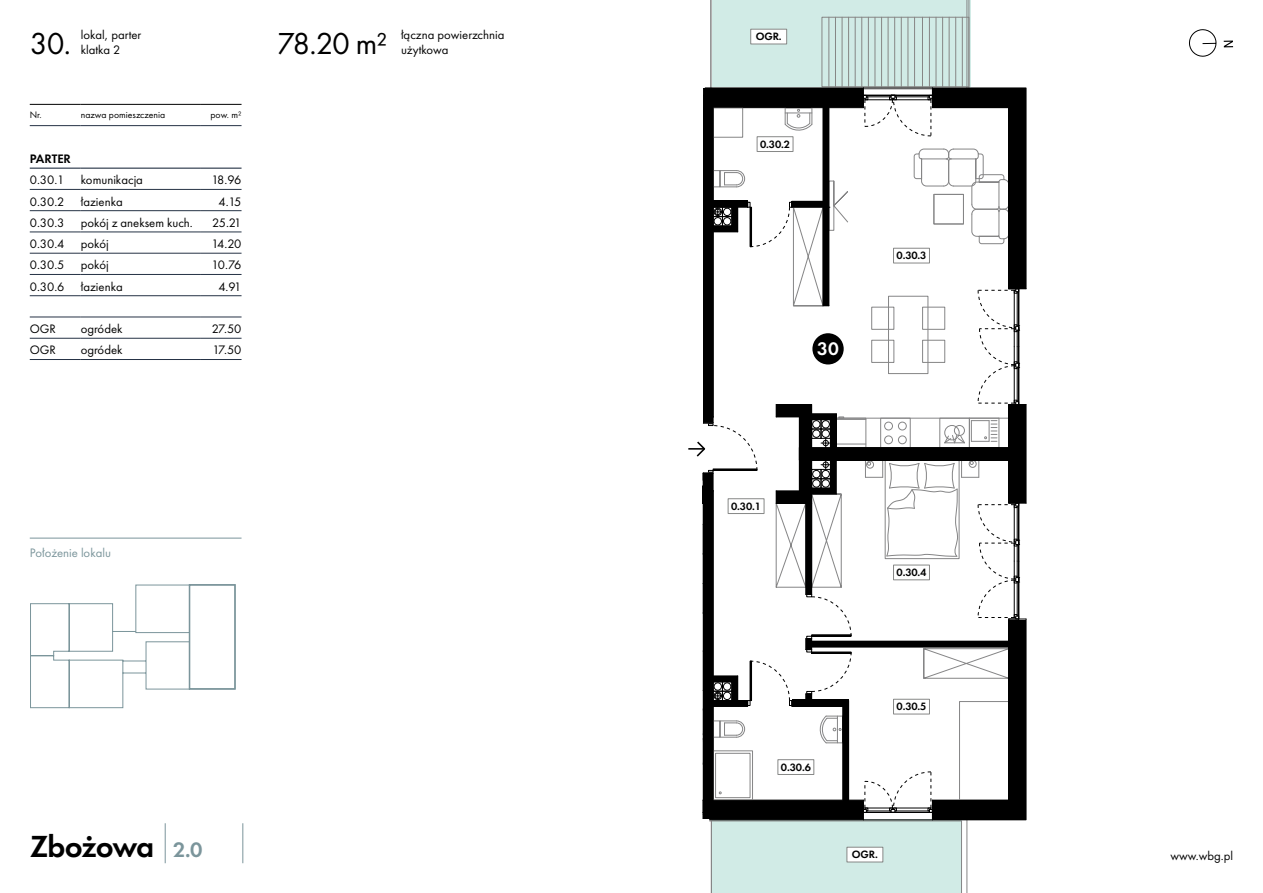
<style>
.page{position:relative;width:1263px;height:893px;background:#fff}
.page>*{position:absolute;margin:0;border:0;box-sizing:border-box;transform-origin:0 0}
.t1{font:600 31.65px "Futura PT";letter-spacing:-.035em;color:#000}
.t2{font:31.5px "Futura PT";letter-spacing:-.04em;color:#000}
.t3{font:600 18.9px "Futura PT";color:#fff}
.t4{font:12.75px/15px "Futura PT";color:#000}
.t5{font:12.75px "Futura PT";color:#7b959b}
.t6{font:600 12.75px "Futura PT";color:#000}
.t7{font:600 10.95px "Futura PT";letter-spacing:-.01em;color:#000}
.t8{font:9.75px "Futura PT";color:#000}
.s1{font-size:21.75px;color:#7b959b}
</style>
<div class="page">
<svg style="left:1189px;top:29px;width:28px;height:28px"></svg>
<svg style="left:1224px;top:41px;width:9px;height:6px"></svg>
<hr style="left:165px;top:823px;width:1px;height:40px;background:#7b959b">
<hr style="left:242px;top:823px;width:1px;height:40px;background:#7b959b">
<hr style="left:30px;top:168px;width:51px;height:1px;background:#253245">
<hr style="left:81px;top:168px;width:120px;height:1px;background:#253245">
<hr style="left:201px;top:168px;width:41px;height:1px;background:#253245">
<hr style="left:30px;top:189px;width:51px;height:1px;background:#253245">
<hr style="left:81px;top:189px;width:120px;height:1px;background:#253245">
<hr style="left:201px;top:189px;width:41px;height:1px;background:#253245">
<hr style="left:30px;top:210px;width:51px;height:1px;background:#253245">
<hr style="left:81px;top:210px;width:120px;height:1px;background:#253245">
<hr style="left:201px;top:210px;width:41px;height:1px;background:#253245">
<hr style="left:30px;top:253px;width:51px;height:1px;background:#253245">
<hr style="left:81px;top:253px;width:120px;height:1px;background:#253245">
<hr style="left:201px;top:253px;width:41px;height:1px;background:#253245">
<hr style="left:30px;top:232px;width:51px;height:1px;background:#253245">
<hr style="left:81px;top:232px;width:120px;height:1px;background:#253245">
<hr style="left:201px;top:232px;width:41px;height:1px;background:#253245">
<hr style="left:30px;top:274px;width:51px;height:1px;background:#253245">
<hr style="left:81px;top:274px;width:120px;height:1px;background:#253245">
<hr style="left:201px;top:274px;width:41px;height:1px;background:#253245">
<hr style="left:30px;top:295px;width:51px;height:1px;background:#253245">
<hr style="left:81px;top:295px;width:120px;height:1px;background:#253245">
<hr style="left:201px;top:295px;width:41px;height:1px;background:#253245">
<hr style="left:30px;top:125px;width:51px;height:1px;background:#253245">
<hr style="left:81px;top:125px;width:120px;height:1px;background:#253245">
<hr style="left:201px;top:125px;width:41px;height:1px;background:#253245">
<hr style="left:30px;top:104px;width:51px;height:1px;background:#000">
<hr style="left:81px;top:104px;width:120px;height:1px;background:#000">
<hr style="left:201px;top:104px;width:41px;height:1px;background:#000">
<hr style="left:30px;top:359px;width:51px;height:1px;background:#253245">
<hr style="left:81px;top:359px;width:120px;height:1px;background:#253245">
<hr style="left:201px;top:359px;width:41px;height:1px;background:#253245">
<hr style="left:30px;top:317px;width:51px;height:1px;background:#253245">
<hr style="left:81px;top:317px;width:120px;height:1px;background:#253245">
<hr style="left:201px;top:317px;width:41px;height:1px;background:#253245">
<hr style="left:30px;top:338px;width:51px;height:1px;background:#253245">
<hr style="left:81px;top:338px;width:120px;height:1px;background:#253245">
<hr style="left:201px;top:338px;width:41px;height:1px;background:#253245">
<svg style="left:688px;top:0;width:339px;height:893px"></svg>
<div style="left:751px;top:29px;width:36px;height:15px;background:#fff"></div>
<div style="left:750px;top:29px;width:37px;height:15px;border:1px solid #878887"></div>
<div style="left:847px;top:847px;width:36px;height:15px;background:#fff"></div>
<div style="left:847px;top:847px;width:36px;height:15px;border:1px solid #878887"></div>
<hr style="left:30px;top:538px;width:212px;height:1px;background:#7b959b">
<svg style="left:30px;top:585px;width:159px;height:123px"></svg>
<div style="left:189px;top:584px;width:47px;height:106px;border:2px solid #7b959b"></div>
<p class="t4" style="left:81px;top:28px;width:62px">lokal, parter klatka 2</p>
<h2 class="t2" style="left:30px;top:25px;width:43px">30.</h2>
<h2 class="t2" style="left:277px;top:25px;width:112px">78.20 m²</h2>
<p class="t4" style="left:401px;top:28px;width:105px">łączna powierzchnia</p>
<p class="t4" style="left:401px;top:43px;width:49px">użytkowa</p>
<p class="t8" style="left:30px;top:109px;width:14px">Nr.</p>
<p class="t8" style="left:81px;top:109px;width:86px">nazwa pomieszczenia</p>
<p class="t8" style="left:210px;top:109px;width:33px">pow. m²</p>
<p class="t6" style="left:30px;top:151px;width:43px">PARTER</p>
<p class="t4" style="left:30px;top:172px;width:36px">0.30.1</p>
<p class="t4" style="left:81px;top:172px;width:64px">komunikacja</p>
<p class="t4" style="left:212px;top:172px;width:31px">18.96</p>
<p class="t4" style="left:30px;top:194px;width:36px">0.30.2</p>
<p class="t4" style="left:81px;top:194px;width:43px">łazienka</p>
<p class="t4" style="left:218px;top:194px;width:25px">4.15</p>
<p class="t4" style="left:30px;top:215px;width:36px">0.30.3</p>
<p class="t4" style="left:81px;top:215px;width:114px">pokój z aneksem kuch.</p>
<p class="t4" style="left:212px;top:215px;width:31px">25.21</p>
<p class="t4" style="left:30px;top:236px;width:36px">0.30.4</p>
<p class="t4" style="left:81px;top:236px;width:29px">pokój</p>
<p class="t4" style="left:212px;top:236px;width:31px">14.20</p>
<p class="t4" style="left:30px;top:257px;width:36px">0.30.5</p>
<p class="t4" style="left:81px;top:257px;width:29px">pokój</p>
<p class="t4" style="left:211px;top:257px;width:32px">10.76</p>
<p class="t4" style="left:30px;top:279px;width:36px">0.30.6</p>
<p class="t4" style="left:81px;top:279px;width:43px">łazienka</p>
<p class="t4" style="left:218px;top:279px;width:25px">4.91</p>
<p class="t4" style="left:30px;top:321px;width:28px">OGR</p>
<p class="t4" style="left:81px;top:321px;width:43px">ogródek</p>
<p class="t4" style="left:212px;top:321px;width:31px">27.50</p>
<p class="t4" style="left:30px;top:342px;width:28px">OGR</p>
<p class="t4" style="left:81px;top:342px;width:43px">ogródek</p>
<p class="t4" style="left:212px;top:342px;width:31px">17.50</p>
<p class="t5" style="left:30px;top:545px;width:83px">Położenie lokalu</p>
<h1 class="t1" style="left:30px;top:826px;width:174px">Zbożowa <span class="s1">2.0</span></h1>
<p class="t7" style="left:756px;top:30px;width:28px">OGR.</p>
<p class="t7" style="left:760px;top:137px;width:32px">0.30.2</p>
<h3 class="t3" style="left:817px;top:337px;width:23px">3 01</h3>
<p class="t7" style="left:896px;top:249px;width:32px">0.30.3</p>
<p class="t7" style="left:731px;top:499px;width:32px">0.30.1</p>
<p class="t7" style="left:896px;top:565px;width:32px">0.30.4</p>
<p class="t7" style="left:781px;top:760px;width:32px">0.30.6</p>
<p class="t7" style="left:896px;top:700px;width:32px">0.30.5</p>
<p class="t7" style="left:852px;top:847px;width:28px">OGR.</p>
<p class="t4" style="left:1170px;top:849px;width:64px">www.wbg.pl</p>
</div>
